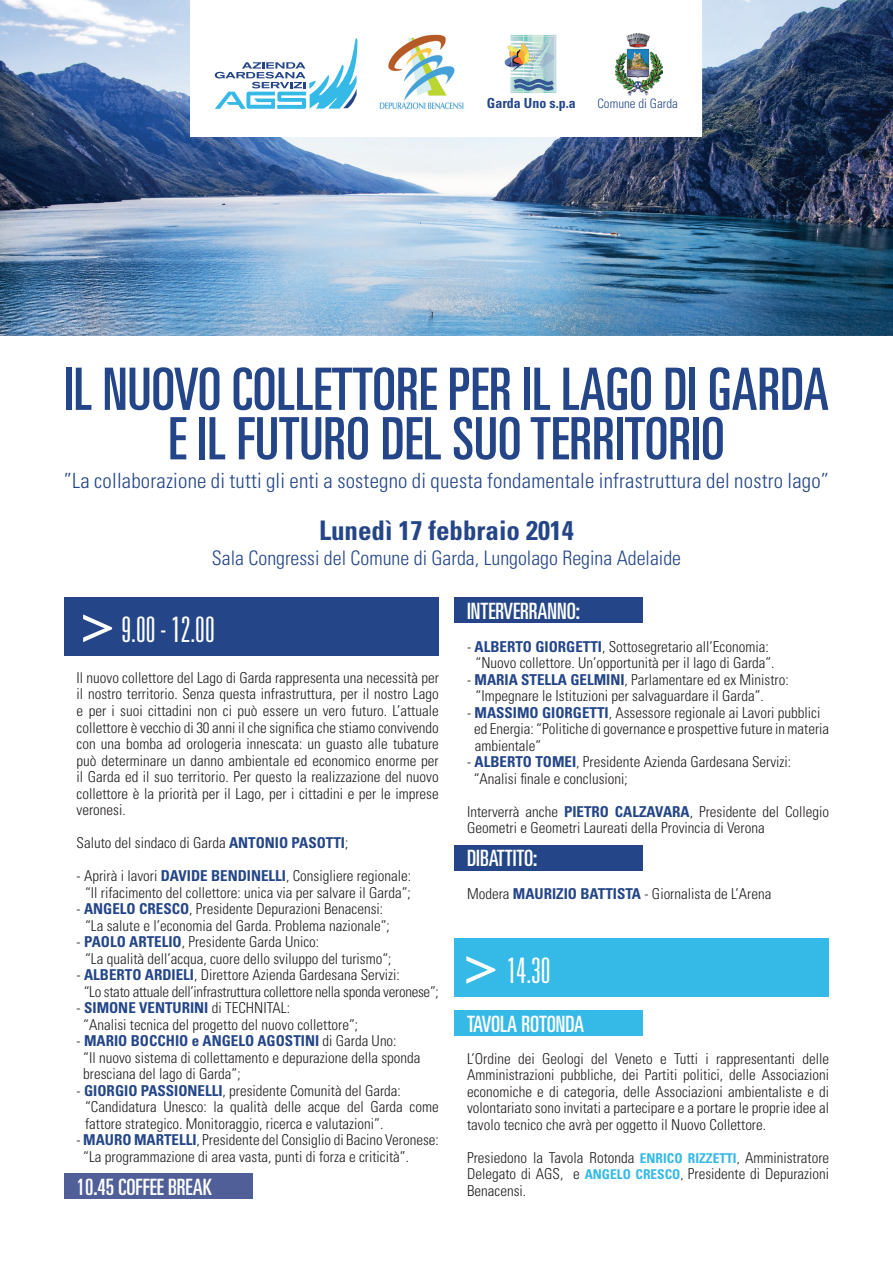
<style>
.page{position:relative;width:893px;height:1263px;background:#fff}
.page>*{position:absolute;margin:0;border:0;box-sizing:border-box;transform-origin:0 0}
.t1{font:68.55px "Times";color:#fff}
.t2{font:ultra-condensed 58.5px/49.5px "Univers LT Std";color:#244689;text-align:center}
.t3{font:300 ultra-condensed 35.1px "Univers";color:#fff}
.t4{font:700 condensed 27px "Univers LT Std";color:#244689}
.t5{font:ultra-condensed 22.5px "Univers LT Std";color:#fff}
.t6{font:300 condensed 21px "Univers LT Std";letter-spacing:.01em;color:#244689}
.t7{font:300 condensed 19.95px "Univers LT Std";color:#244689}
.t8{font:300 condensed 15px/16.5px "Univers";color:#231f20}
.t9{font:300 condensed 15px/16.5px "Univers";letter-spacing:-.02em;color:#231f20}
.t10{font:700 condensed 13.95px "Univers LT Std";color:#244689}
.t11{font:300 condensed 12.9px "Univers LT Std";color:#244689}
.s1{font-weight:700;color:#244689}
.s2{font-weight:700;font-size:13.5px;color:#35b9e7}
.s3{font-size:13.5px}
</style>
<div class="page">
<div style="left:64px;top:1173px;width:188px;height:26px;background:#505f98"></div>
<img style="left:0;top:0;width:893px;height:336px">
<div style="left:191px;top:0;width:511px;height:136px;background:#fff"></div>
<svg style="left:215px;top:38px;width:142px;height:71px"></svg>
<img style="left:505px;top:34px;width:52px;height:59px">
<img style="left:615px;top:34px;width:48px;height:62px">
<img style="left:379px;top:34px;width:85px;height:75px">
<div style="left:64px;top:597px;width:375px;height:58px;background:#244689"></div>
<div style="left:454px;top:845px;width:188px;height:26px;background:#244689"></div>
<div style="left:454px;top:597px;width:188px;height:26px;background:#244689"></div>
<div style="left:454px;top:1010px;width:188px;height:26px;background:#35b9e7"></div>
<div style="left:454px;top:939px;width:375px;height:58px;background:#35b9e7"></div>
<p class="t10" style="left:487px;top:95px;width:90px">Garda Uno s.p.a</p>
<p class="t11" style="left:597px;top:96px;width:82px">Comune di Garda</p>
<h2 class="t2" style="left:64px;top:364px;width:767px">IL NUOVO COLLETTORE PER IL LAGO DI GARDA<br>E IL FUTURO DEL SUO TERRITORIO</h2>
<h3 class="t6" style="left:64px;top:468px;width:767px">”La collaborazione di tutti gli enti a sostegno di questa fondamentale infrastruttura del nostro lago”</h3>
<h3 class="t4" style="left:319px;top:514px;width:256px">Lunedì 17 febbraio 2014</h3>
<h3 class="t7" style="left:212px;top:546px;width:471px">Sala Congressi del Comune di Garda, Lungolago Regina Adelaide</h3>
<h1 class="t1" style="left:153px;top:612px;width:34px;rotate:90deg">^</h1>
<h3 class="t3" style="left:122px;top:611px;width:95px">9.00 - 12.00</h3>
<p class="t8" style="left:77px;top:669px;width:364px;text-align:justify">Il nuovo collettore del Lago di Garda rappresenta una necessità per il nostro territorio. Senza questa infrastruttura, per il nostro Lago e per i suoi cittadini non ci può essere un vero futuro. L’attuale collettore è vecchio di 30 anni il che significa che stiamo convivendo con una bomba ad orologeria innescata: un guasto alle tubature può determinare un danno ambientale ed economico enorme per il Garda ed il suo territorio. Per questo la realizzazione del nuovo collettore è la priorità per il Lago, per i cittadini e per le imprese veronesi.</p>
<p class="t8" style="left:77px;top:834px;width:273px">Saluto del sindaco di Garda <span class="s1">ANTONIO PASOTTI</span>;</p>
<p class="t8" style="left:77px;top:867px;width:336px;text-align:center">- Aprirà i lavori <span class="s1">DAVIDE BENDINELLI</span>, Consigliere regionale: “Il rifacimento del collettore: unica via per salvare il Garda”;</p>
<p class="t8" style="left:77px;top:900px;width:315px;text-align:center">- <span class="s1">ANGELO CRESCO</span>, Presidente Depurazioni Benacensi: “La salute e l’economia del Garda. Problema nazionale”;</p>
<p class="t8" style="left:85px;top:933px;width:308px;text-indent:-9px">- <span class="s1">PAOLO ARTELIO</span>, Presidente Garda Unico:<br>“La qualità dell’acqua, cuore dello sviluppo del turismo“;</p>
<p class="t9" style="left:84px;top:966px;width:357px;text-indent:-7px">- <span class="s1">ALBERTO ARDIELI</span>, Direttore Azienda Gardesana Servizi:<br>“Lo stato attuale dell’infrastruttura collettore nella sponda veronese”;</p>
<p class="t8" style="left:83px;top:999px;width:276px;text-indent:-7px">- <span class="s1">SIMONE VENTURINI</span> di TECHNITAL:<br>“Analisi tecnica del progetto del nuovo collettore”;</p>
<p class="t8" style="left:83px;top:1032px;width:339px;text-indent:-7px">- <span class="s1">MARIO BOCCHIO e ANGELO AGOSTINI</span> di Garda Uno:<br>“Il nuovo sistema di collettamento e depurazione della sponda bresciana del lago di Garda”;</p>
<p class="t8" style="left:85px;top:1082px;width:355px;text-indent:-9px">- <span class="s1">GIORGIO PASSIONELLI</span>, presidente Comunità del Garda: “Candidatura Unesco: la qualità delle acque del Garda come fattore strategico. Monitoraggio, ricerca e valutazioni”.</p>
<p class="t8" style="left:83px;top:1131px;width:357px;text-indent:-7px">- <span class="s1">MAURO MARTELLI</span>, Presidente del Consiglio di Bacino Veronese: “La programmazione di area vasta, punti di forza e criticità”.</p>
<h3 class="t5" style="left:77px;top:1174px;width:137px">10.45 COFFEE BREAK</h3>
<h3 class="t5" style="left:467px;top:598px;width:114px">INTERVERRANNO:</h3>
<p class="t8" style="left:467px;top:638px;width:309px;text-align:center">- <span class="s1">ALBERTO GIORGETTI</span>, Sottosegretario all’Economia: “Nuovo collettore. Un’opportunità per il lago di Garda”.</p>
<p class="t8" style="left:476px;top:671px;width:315px;text-indent:-9px">- <span class="s1">MARIA STELLA GELMINI</span>, Parlamentare ed ex Ministro: “Impegnare le Istituzioni per salvaguardare il Garda”.</p>
<p class="t8" style="left:474px;top:704px;width:357px;text-indent:-7px">- <span class="s1">MASSIMO GIORGETTI</span>, Assessore regionale ai Lavori pubblici ed Energia: “Politiche di governance e prospettive future in materia ambientale”</p>
<p class="t8" style="left:474px;top:754px;width:319px;text-indent:-7px">- <span class="s1">ALBERTO TOMEI</span>, Presidente Azienda Gardesana Servizi: “Analisi finale e conclusioni;</p>
<p class="t8" style="left:467px;top:803px;width:364px">Interverrà anche <span class="s1">PIETRO CALZAVARA</span>, Presidente del Collegio<br>Geometri e Geometri Laureati della Provincia di Verona</p>
<h3 class="t5" style="left:467px;top:846px;width:72px">DIBATTITO:</h3>
<p class="t8" style="left:467px;top:886px;width:306px">Modera <span class="s1">MAURIZIO BATTISTA</span> - Giornalista de L’Arena</p>
<h1 class="t1" style="left:536px;top:954px;width:34px;rotate:90deg">^</h1>
<h3 class="t3" style="left:507px;top:953px;width:45px">14.30</h3>
<h3 class="t5" style="left:467px;top:1011px;width:119px">TAVOLA ROTONDA</h3>
<p class="t8" style="left:467px;top:1050px;width:364px;text-align:justify">L’Ordine dei Geologi del Veneto e Tutti i rappresentanti delle Amministrazioni pubbliche, dei Partiti politici, delle Associazioni economiche e di categoria, delle Associazioni ambientaliste e di volontariato sono invitati a partecipare e a portare le proprie idee al tavolo tecnico che avrà per oggetto il Nuovo Collettore.</p>
<p class="t8" style="left:467px;top:1149px;width:364px;text-align:justify">Presiedono la Tavola Rotonda <span class="s2">ENRICO RIZZETTI</span><span class="s3">,</span> Amministratore Delegato di AGS, e <span class="s2">ANGELO CRESCO</span><span class="s3">,</span> Presidente di Depurazioni Benacensi.</p>
</div>
